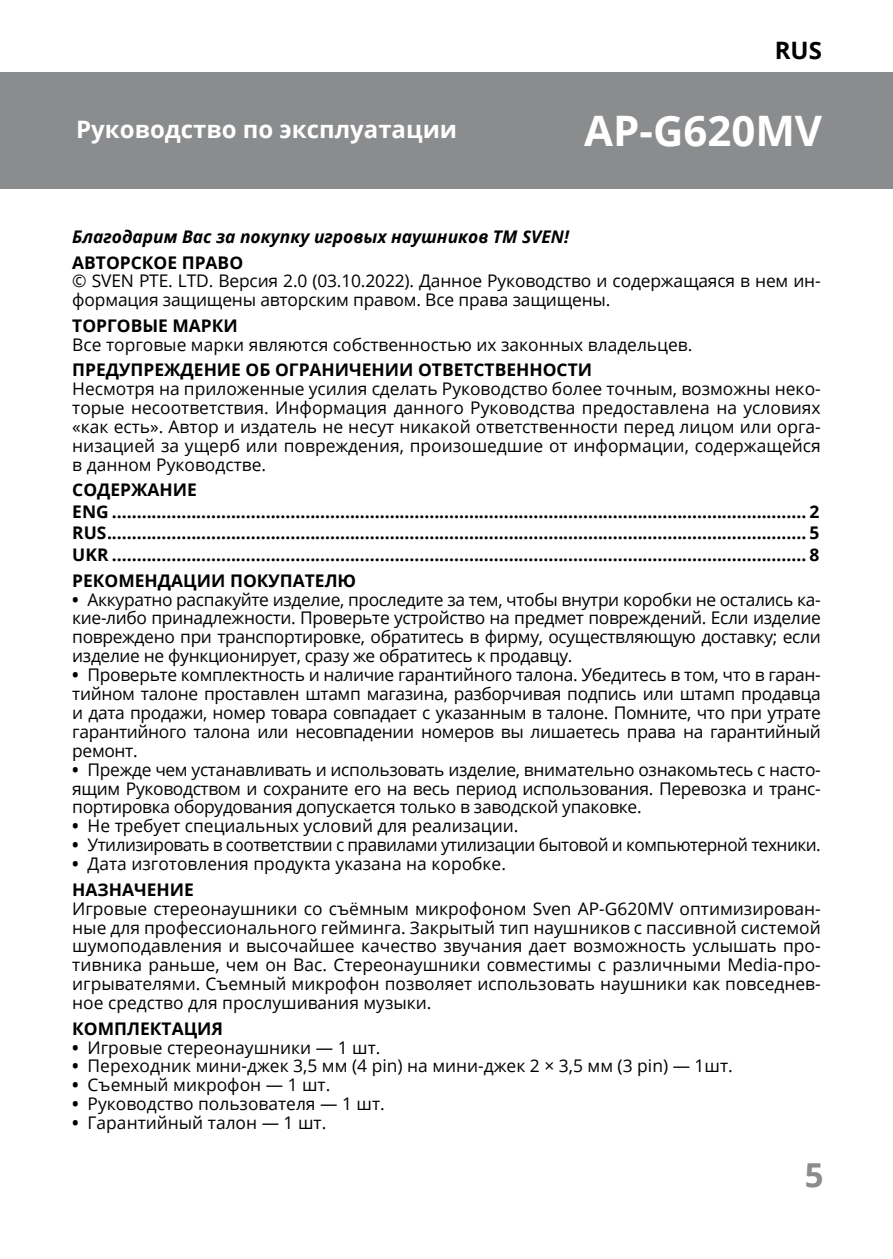
<style>
.page{position:relative;width:893px;height:1259px;background:#fff}
.page>*{position:absolute;margin:0;border:0;box-sizing:border-box;transform-origin:0 0}
.t1{font:700 42px "Open Sans";color:#fff}
.t2{font:700 33px "Open Sans";color:#8a8c8e}
.t3{font:700 24px "Open Sans";color:#fff}
.t4{font:700 24px "Open Sans";color:#000}
.t5{font:17.4px/18.9px "Open Sans";color:#000;text-align:justify}
.t6{font:700 17.4px/21.6px "Open Sans";color:#000}
.t7{font:17.4px "Open Sans";letter-spacing:-.03em;color:#000}
.t8{font:italic 700 17.4px "Open Sans";color:#000}
.s1{font-weight:700}
</style>
<div class="page">
<div style="left:0;top:72px;width:893px;height:117px;background:#8a8c8e"></div>
<h3 class="t3" style="left:76px;top:113px;width:382px">Руководство по эксплуатации</h3>
<h3 class="t4" style="left:775px;top:34px;width:49px">RUS</h3>
<h1 class="t1" style="left:584px;top:101px;width:240px">AP-G620MV</h1>
<p class="t8" style="left:72px;top:224px;width:498px">Благодарим Вас за покупку игровых наушников ТМ SVEN!</p>
<p class="t6" style="left:72px;top:251px;width:172px">АВТОРСКОЕ ПРАВО</p>
<p class="t5" style="left:72px;top:271px;width:750px">© SVEN PTE. LTD. Версия 2.0 (03.10.2022). Данное Руководство и содержащаяся в нем ин&shy;формация защищены авторским правом. Все права защищены.</p>
<p class="t6" style="left:72px;top:314px;width:167px">ТОРГОВЫЕ МАРКИ</p>
<p class="t5" style="left:72px;top:334px;width:622px">Все торговые марки являются собственностью их законных владельцев.</p>
<p class="t6" style="left:72px;top:359px;width:521px">ПРЕДУПРЕЖДЕНИЕ ОБ ОГРАНИЧЕНИИ ОТВЕТСТВЕННОСТИ</p>
<p class="t5" style="left:72px;top:379px;width:750px">Несмотря на приложенные усилия сделать Руководство более точным, возможны неко&shy;торые несоответствия. Информация данного Руководства предоставлена на условиях «как есть». Автор и издатель не несут никакой ответственности перед лицом или орга&shy;низацией за ущерб или повреждения, произошедшие от информации, содержащейся в данном Руководстве.</p>
<p class="t6" style="left:72px;top:479px;width:748px">СОДЕРЖАНИЕ<br>ENG ............................................................................................................................................ 2<br>RUS............................................................................................................................................. 5<br>UKR ............................................................................................................................................ 8</p>
<p class="t6" style="left:72px;top:569px;width:285px">РЕКОМЕНДАЦИИ ПОКУПАТЕЛЮ</p>
<p class="t5" style="left:72px;top:589px;width:750px"><span class="s1">•</span> Аккуратно распакуйте изделие, проследите за тем, чтобы внутри коробки не остались ка&shy;кие-либо принадлежности. Проверьте устройство на предмет повреждений. Если изделие повреждено при транспортировке, обратитесь в фирму, осуществляющую доставку; если изделие не функционирует, сразу же обратитесь к продавцу.</p>
<p class="t5" style="left:72px;top:665px;width:750px"><span class="s1">•</span> Проверьте комплектность и наличие гарантийного талона. Убедитесь в том, что в гаран&shy;тийном талоне проставлен штамп магазина, разборчивая подпись или штамп продавца и дата продажи, номер товара совпадает с указанным в талоне. Помните, что при утрате гарантийного талона или несовпадении номеров вы лишаетесь права на гарантийный ремонт.</p>
<p class="t5" style="left:72px;top:759px;width:750px"><span class="s1">•</span> Прежде чем устанавливать и использовать изделие, внимательно ознакомьтесь с насто&shy;ящим Руководством и сохраните его на весь период использования. Перевозка и транс&shy;портировка оборудования допускается только в заводской упаковке.</p>
<p class="t5" style="left:72px;top:816px;width:448px"><span class="s1">•</span> Не требует специальных условий для реализации.</p>
<p class="t7" style="left:72px;top:833px;width:750px"><span class="s1">•</span> Утилизировать в соответствии с правилами утилизации бытовой и компьютерной техники.</p>
<p class="t5" style="left:72px;top:850px;width:435px;line-height:25.5px"><span class="s1">•</span> Дата изготовления продукта указана на коробке.<br><span class="s1">НАЗНАЧЕНИЕ</span></p>
<p class="t5" style="left:72px;top:898px;width:750px">Игровые стереонаушники со съёмным микрофоном Sven AP-G620MV оптимизирован&shy;ные для профессионального гейминга. Закрытый тип наушников с пассивной системой шумоподавления и высочайшее качество звучания дает возможность услышать про&shy;тивника раньше, чем он Вас. Стереонаушники совместимы с различными Media-про&shy;игрывателями. Съемный микрофон позволяет использовать наушники как повседнев&shy;ное средство для прослушивания музыки.</p>
<p class="t6" style="left:72px;top:1017px;width:152px">КОМПЛЕКТАЦИЯ</p>
<p class="t5" style="left:72px;top:1037px;width:310px"><span class="s1">•</span> Игровые стереонаушники — 1 шт.</p>
<p class="t5" style="left:72px;top:1056px;width:662px"><span class="s1">•</span> Переходник мини-джек 3,5 мм (4 pin) на мини-джек 2 × 3,5 мм (3 pin) — 1шт.</p>
<p class="t5" style="left:72px;top:1075px;width:260px"><span class="s1">•</span> Съемный микрофон — 1 шт.</p>
<p class="t5" style="left:72px;top:1094px;width:314px"><span class="s1">•</span> Руководство пользователя — 1 шт.</p>
<p class="t5" style="left:72px;top:1113px;width:256px"><span class="s1">•</span> Гарантийный талон — 1 шт.</p>
<h2 class="t2" style="left:805px;top:1151px;width:20px">5</h2>
</div>
